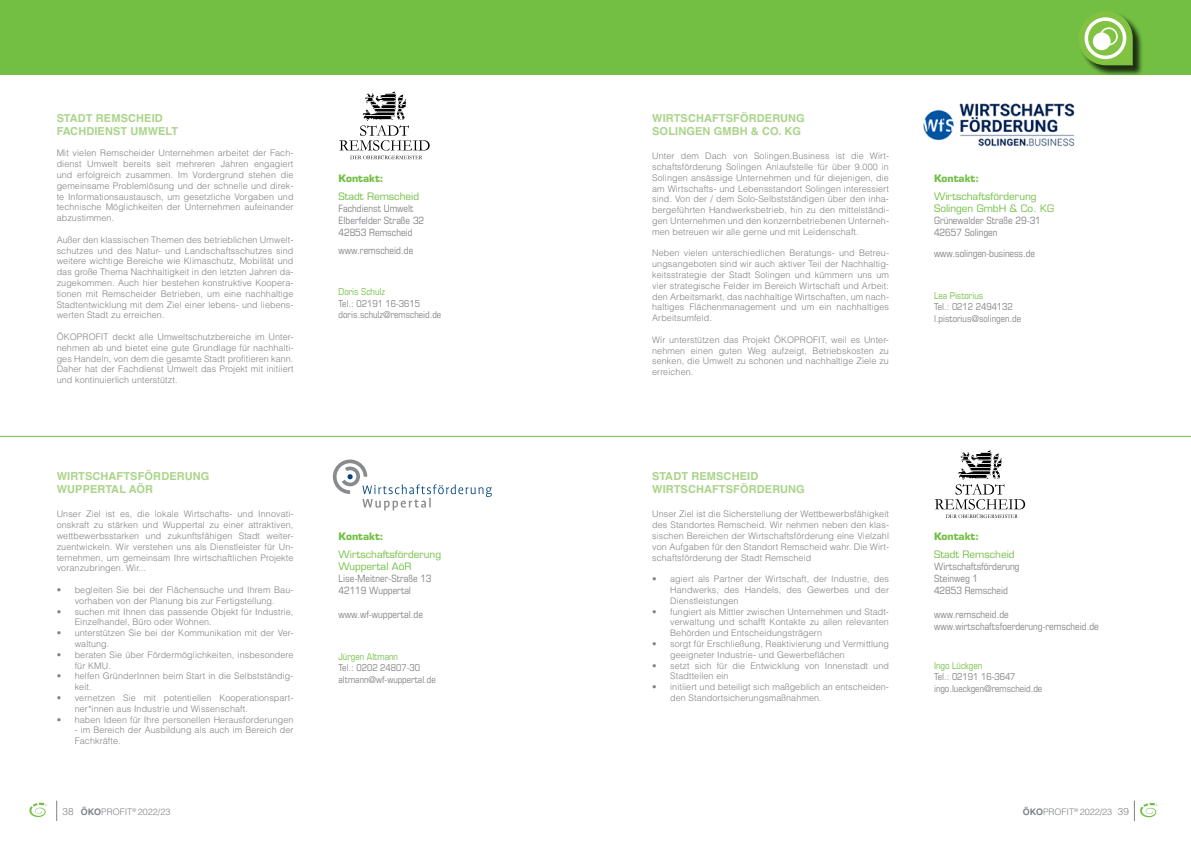
<style>
.page{position:relative;width:1191px;height:842px;background:#fff}
.page>*{position:absolute;margin:0;border:0;box-sizing:border-box;transform-origin:0 0}
.t1{font:700 11px/13.2px "Helvetica LT Std";letter-spacing:.01em;color:#aad48a}
.t2{font:condensed 10px/12px "Eurostile LT Std";color:#808285}
.t3{font:10px/12px "Eurostile LT Std";color:#72bf44}
.t4{font:700 10px "Eurostile LT Std";color:#72bf44}
.t5{font:300 10px "Helvetica LT Std";color:#808285}
.t6{font:condensed 9.5px/11.4px "Eurostile LT Std";color:#808285}
.t7{font:condensed 9.5px "Eurostile LT Std";color:#72bf44}
.t8{font:300 9px/10.8px "Helvetica LT Std";letter-spacing:.01em;color:#808285;text-align:justify}
.t9{font:2.2px "Oswald";color:#71bf45}
.s1{font-weight:700}
</style>
<div class="page">
<svg style="left:57px;top:801px;width:1px;height:20px"></svg>
<svg style="left:29px;top:803px;width:17px;height:14px"></svg>
<svg style="left:1134px;top:801px;width:22px;height:20px"></svg>
<div style="left:0;top:0;width:1191px;height:75px;background:#72bf44"></div>
<svg style="left:333px;top:459px;width:159px;height:51px"></svg>
<div style="left:1080px;top:12px;width:63px;height:64px;background:#000;opacity:.75"></div>
<svg style="left:1079px;top:11px;width:53px;height:54px"></svg>
<div style="left:1092px;top:32px;width:18px;height:18px;background:#fff;border-radius:50%"></div>
<svg style="left:339px;top:91px;width:90px;height:68px"></svg>
<hr style="left:0;top:436px;width:1191px;height:1px;background:#72bf44">
<img style="left:923px;top:103px;width:152px;height:44px">
<svg style="left:934px;top:450px;width:91px;height:68px"></svg>
<p class="t1" style="left:57px;top:111px;width:123px">STADT REMSCHEID<br>FACHDIENST UMWELT</p>
<p class="t8" style="left:57px;top:148px;width:238px">Mit vielen Remscheider Unternehmen arbeitet der Fach&shy;dienst Umwelt bereits seit mehreren Jahren engagiert und erfolgreich zusammen. Im Vordergrund stehen die gemeinsame Problemlösung und der schnelle und direk&shy;te Informationsaustausch, um gesetzliche Vorgaben und technische Möglichkeiten der Unternehmen aufeinander abzustimmen.</p>
<p class="t8" style="left:57px;top:234px;width:238px">Außer den klassischen Themen des betrieblichen Umwelt&shy;schutzes und des Natur- und Landschaftsschutzes sind weitere wichtige Bereiche wie Klimaschutz, Mobilität und das große Thema Nachhaltigkeit in den letzten Jahren da&shy;zugekommen. Auch hier bestehen konstruktive Koopera&shy;tionen mit Remscheider Betrieben, um eine nachhaltige Stadtentwicklung mit dem Ziel einer lebens- und liebens&shy;werten Stadt zu erreichen.</p>
<p class="t8" style="left:57px;top:331px;width:238px">ÖKOPROFIT deckt alle Umweltschutzbereiche im Unter&shy;nehmen ab und bietet eine gute Grundlage für nachhalti&shy;ges Handeln, von dem die gesamte Stadt profitieren kann.<br>Daher hat der Fachdienst Umwelt das Projekt mit initiiert und kontinuierlich unterstützt.</p>
<p class="t1" style="left:57px;top:470px;width:154px">WIRTSCHAFTSFÖRDERUNG<br>WUPPERTAL AÖR</p>
<p class="t8" style="left:57px;top:509px;width:238px">Unser Ziel ist es, die lokale Wirtschafts- und Innovati&shy;onskraft zu stärken und Wuppertal zu einer attraktiven, wettbewerbsstarken und zukunftsfähigen Stadt weiter&shy;zuentwickeln. Wir verstehen uns als Dienstleister für Un&shy;ternehmen, um gemeinsam Ihre wirtschaftlichen Projekte voranzubringen. Wir...</p>
<p class="t8" style="left:57px;top:584px;width:238px;text-align:center">• begleiten Sie bei der Flächensuche und Ihrem Bau&shy;vorhaben von der Planung bis zur Fertigstellung.</p>
<p class="t8" style="left:75px;top:606px;width:220px;text-indent:-18px">• suchen mit Ihnen das passende Objekt für Industrie,<br>Einzelhandel, Büro oder Wohnen.</p>
<p class="t8" style="left:75px;top:627px;width:220px;text-indent:-18px">• unterstützen Sie bei der Kommunikation mit der Ver&shy;waltung.</p>
<p class="t8" style="left:75px;top:649px;width:220px;text-indent:-18px">• beraten Sie über Fördermöglichkeiten, insbesondere für KMU.</p>
<p class="t8" style="left:75px;top:671px;width:220px;text-indent:-18px">• helfen GründerInnen beim Start in die Selbstständig&shy;keit.</p>
<p class="t8" style="left:75px;top:692px;width:220px;text-indent:-18px">• vernetzen Sie mit potentiellen Kooperationspart&shy;ner*innen aus Industrie und Wissenschaft.</p>
<p class="t8" style="left:57px;top:714px;width:238px">• haben Ideen für Ihre personellen Herausforderungen</p>
<p class="t8" style="left:75px;top:725px;width:220px">- im Bereich der Ausbildung als auch im Bereich der<br>Fachkräfte.</p>
<p class="t4" style="left:338px;top:172px;width:46px">Kontakt:</p>
<p class="t3" style="left:338px;top:190px;width:82px">Stadt Remscheid</p>
<p class="t2" style="left:338px;top:202px;width:87px">Fachdienst Umwelt<br>Elberfelder Straße 32<br>42853 Remscheid</p>
<p class="t2" style="left:338px;top:244px;width:76px">www.remscheid.de</p>
<p class="t7" style="left:338px;top:286px;width:48px">Doris Schulz</p>
<p class="t6" style="left:338px;top:298px;width:104px">Tel.: 02191 16-3615 doris.schulz@remscheid.de</p>
<p class="t4" style="left:338px;top:531px;width:46px">Kontakt:</p>
<p class="t3" style="left:338px;top:549px;width:104px">Wirtschaftsförderung<br>Wuppertal AöR</p>
<p class="t2" style="left:338px;top:573px;width:94px">Lise-Meitner-Straße 13<br>42119 Wuppertal</p>
<p class="t2" style="left:338px;top:609px;width:86px">www.wf-wuppertal.de</p>
<p class="t7" style="left:338px;top:651px;width:61px">Jürgen Altmann</p>
<p class="t6" style="left:338px;top:662px;width:99px">Tel.: 0202 24807-30 altmann@wf-wuppertal.de</p>
<p class="t1" style="left:652px;top:111px;width:154px">WIRTSCHAFTSFÖRDERUNG<br>SOLINGEN GMBH &amp; CO. KG</p>
<p class="t8" style="left:652px;top:151px;width:238px">Unter dem Dach von Solingen.Business ist die Wirt&shy;schaftsförderung Solingen Anlaufstelle für über 9.000 in Solingen ansässige Unternehmen und für diejenigen, die am Wirtschafts- und Lebensstandort Solingen interessiert sind. Von der / dem Solo-Selbstständigen über den inha&shy;bergeführten Handwerksbetrieb, hin zu den mittelständi&shy;gen Unternehmen und den konzernbetriebenen Unterneh&shy;men betreuen wir alle gerne und mit Leidenschaft.</p>
<p class="t8" style="left:652px;top:248px;width:238px">Neben vielen unterschiedlichen Beratungs- und Betreu&shy;ungsangeboten sind wir auch aktiver Teil der Nachhaltig&shy;keitsstrategie der Stadt Solingen und kümmern uns um vier strategische Felder im Bereich Wirtschaft und Arbeit: den Arbeitsmarkt, das nachhaltige Wirtschaften, um nach&shy;haltiges Flächenmanagement und um ein nachhaltiges Arbeitsumfeld.</p>
<p class="t8" style="left:652px;top:334px;width:238px">Wir unterstützen das Projekt ÖKOPROFIT, weil es Unter&shy;nehmen einen guten Weg aufzeigt, Betriebskosten zu senken, die Umwelt zu schonen und nachhaltige Ziele zu erreichen.</p>
<p class="t1" style="left:652px;top:470px;width:154px">STADT REMSCHEID<br>WIRTSCHAFTSFÖRDERUNG</p>
<p class="t8" style="left:652px;top:509px;width:238px">Unser Ziel ist die Sicherstellung der Wettbewerbsfähigkeit des Standortes Remscheid. Wir nehmen neben den klas&shy;sischen Bereichen der Wirtschaftsförderung eine Vielzahl von Aufgaben fü r den Standort Remscheid wahr. Die Wirt&shy;schaftsförderung der Stadt Remscheid</p>
<p class="t8" style="left:670px;top:573px;width:220px;text-indent:-18px">• agiert als Partner der Wirtschaft, der Industrie, des Handwerks, des Handels, des Gewerbes und der Dienstleistungen</p>
<p class="t8" style="left:670px;top:606px;width:220px;text-indent:-18px">• fungiert als Mittler zwischen Unternehmen und Stadt&shy;verwaltung und schafft Kontakte zu allen relevanten Behörden und Entscheidungsträgern</p>
<p class="t8" style="left:670px;top:638px;width:220px;text-indent:-18px">• sorgt fü r Erschließung, Reaktivierung und Vermittlung geeigneter Industrie- und Gewerbeflächen</p>
<p class="t8" style="left:670px;top:660px;width:220px;text-indent:-18px">• setzt sich fü r die Entwicklung von Innenstadt und<br>Stadtteilen ein</p>
<p class="t8" style="left:670px;top:681px;width:220px;text-indent:-18px">• initiiert und beteiligt sich maßgeblich an entscheiden&shy;den Standortsicherungsmaßnahmen.</p>
<p class="t4" style="left:934px;top:172px;width:46px">Kontakt:</p>
<p class="t3" style="left:934px;top:191px;width:121px">Wirtschaftsförderung<br>Solingen GmbH &amp; Co. KG</p>
<p class="t2" style="left:934px;top:215px;width:108px">Grünewalder Straße 29-31<br>42657 Solingen</p>
<p class="t2" style="left:934px;top:248px;width:103px">www.solingen-business.de</p>
<p class="t7" style="left:934px;top:290px;width:51px">Lea Pistorius</p>
<p class="t6" style="left:934px;top:301px;width:88px">Tel.: 0212 2494132 l.pistorius@solingen.de</p>
<p class="t4" style="left:934px;top:531px;width:46px">Kontakt:</p>
<p class="t3" style="left:934px;top:549px;width:82px">Stadt Remscheid</p>
<p class="t2" style="left:934px;top:561px;width:87px">Wirtschaftsförderung<br>Steinweg 1<br>42853 Remscheid</p>
<p class="t2" style="left:934px;top:609px;width:166px">www.remscheid.de www.wirtschaftsfoerderung-remscheid.de</p>
<p class="t7" style="left:934px;top:660px;width:50px">Ingo Lückgen</p>
<p class="t6" style="left:934px;top:671px;width:110px">Tel.: 02191 16-3647 ingo.lueckgen@remscheid.de</p>
<p class="t9" style="left:45px;top:803px;width:3px">®</p>
<p class="t9" style="left:1155px;top:803px;width:3px">®</p>
<p class="t5" style="left:62px;top:805px;width:13px">38</p>
<p class="t5" style="left:1118px;top:805px;width:13px">39</p>
<p class="t8" style="left:81px;top:806px;width:91px"><span class="s1">ÖKO</span>PROFIT<sup>®</sup> 2022/23</p>
<p class="t8" style="left:1022px;top:806px;width:91px"><span class="s1">ÖKO</span>PROFIT<sup>®</sup> 2022/23</p>
</div>
